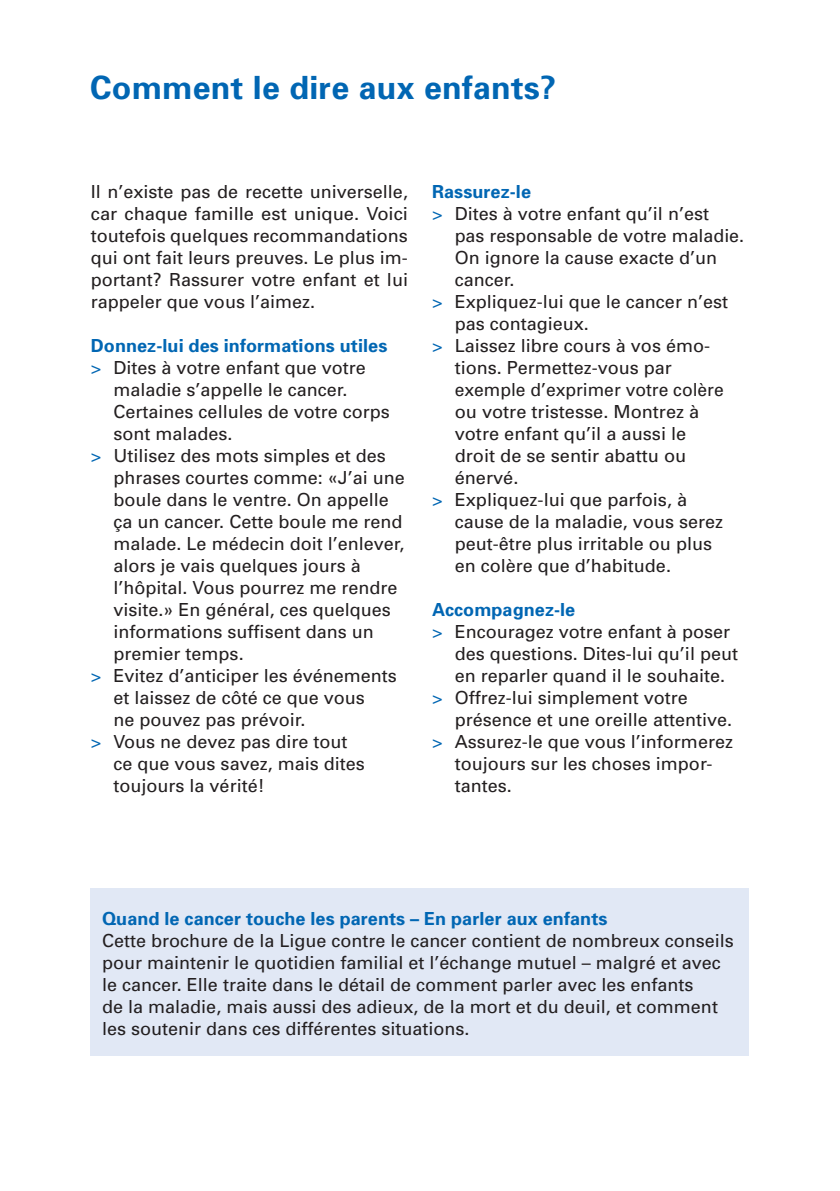
<style>
.page{position:relative;width:840px;height:1191px;background:#fff}
.page>*{position:absolute;margin:0;border:0;box-sizing:border-box;transform-origin:0 0}
.t1{font:700 32px "Univers";letter-spacing:.01em;color:#0166b3}
.t2{font:18px/22px "Univers";color:#231f20;text-align:justify}
.t3{font:700 18px "Univers";letter-spacing:.005em;color:#0166b3}
.s1{color:#0166b3}
</style>
<div class="page">
<div style="left:91px;top:888px;width:657px;height:168px;background:#e1e8f5"></div>
<h1 class="t1" style="left:90px;top:67px;width:467px">Comment le dire aux enfants?</h1>
<p class="t2" style="left:91px;top:181px;width:318px">Il n’existe pas de recette universelle, car chaque famille est unique. Voici toutefois quelques recommandations qui ont fait leurs preuves. Le plus im&shy;portant? Rassurer votre enfant et lui rappeler que vous l’aimez.</p>
<p class="t3" style="left:91px;top:334px;width:298px">Donnez-lui des informations utiles</p>
<p class="t2" style="left:91px;top:356px;width:276px"><span class="s1">&gt;</span> Dites à votre enfant que votre</p>
<p class="t2" style="left:113px;top:378px;width:235px">maladie s’appelle le cancer.</p>
<p class="t2" style="left:113px;top:400px;width:278px">Certaines cellules de votre corps</p>
<p class="t2" style="left:113px;top:422px;width:121px">sont malades.</p>
<p class="t2" style="left:91px;top:444px;width:296px"><span class="s1">&gt;</span> Utilisez des mots simples et des</p>
<p class="t2" style="left:113px;top:466px;width:293px">phrases courtes comme: «J’ai une</p>
<p class="t2" style="left:113px;top:488px;width:277px">boule dans le ventre. On appelle</p>
<p class="t2" style="left:113px;top:510px;width:290px">ça un cancer. Cette boule me rend</p>
<p class="t2" style="left:113px;top:532px;width:292px">malade. Le médecin doit l’enlever,</p>
<p class="t2" style="left:113px;top:554px;width:249px">alors je vais quelques jours à</p>
<p class="t2" style="left:113px;top:576px;width:285px">l’hôpital. Vous pourrez me rendre</p>
<p class="t2" style="left:113px;top:598px;width:279px">visite.» En général, ces quelques</p>
<p class="t2" style="left:113px;top:620px;width:261px">informations suffisent dans un</p>
<p class="t2" style="left:113px;top:642px;width:132px">premier temps.</p>
<p class="t2" style="left:91px;top:664px;width:307px"><span class="s1">&gt;</span> Evitez d’anticiper les événements</p>
<p class="t2" style="left:113px;top:686px;width:253px">et laissez de côté ce que vous</p>
<p class="t2" style="left:113px;top:708px;width:193px">ne pouvez pas prévoir.</p>
<p class="t2" style="left:91px;top:730px;width:258px"><span class="s1">&gt;</span> Vous ne devez pas dire tout</p>
<p class="t2" style="left:113px;top:752px;width:253px">ce que vous savez, mais dites</p>
<p class="t2" style="left:113px;top:774px;width:153px">toujours la vérité!</p>
<p class="t3" style="left:432px;top:180px;width:100px">Rassurez-le</p>
<p class="t2" style="left:432px;top:202px;width:278px"><span class="s1">&gt;</span> Dites à votre enfant qu’il n’est</p>
<p class="t2" style="left:454px;top:225px;width:291px">pas responsable de votre maladie.</p>
<p class="t2" style="left:454px;top:247px;width:264px">On ignore la cause exacte d’un</p>
<p class="t2" style="left:454px;top:269px;width:61px">cancer.</p>
<p class="t2" style="left:432px;top:291px;width:297px"><span class="s1">&gt;</span> Expliquez-lui que le cancer n’est</p>
<p class="t2" style="left:454px;top:313px;width:136px">pas contagieux.</p>
<p class="t2" style="left:432px;top:335px;width:279px"><span class="s1">&gt;</span> Laissez libre cours à vos émo-</p>
<p class="t2" style="left:454px;top:356px;width:219px">tions. Permettez-vous par</p>
<p class="t2" style="left:454px;top:379px;width:270px">exemple d’exprimer votre colère</p>
<p class="t2" style="left:454px;top:401px;width:246px">ou votre tristesse. Montrez à</p>
<p class="t2" style="left:454px;top:423px;width:233px">votre enfant qu’il a aussi le</p>
<p class="t2" style="left:454px;top:445px;width:233px">droit de se sentir abattu ou</p>
<p class="t2" style="left:454px;top:467px;width:65px">énervé.</p>
<p class="t2" style="left:432px;top:489px;width:257px"><span class="s1">&gt;</span> Expliquez-lui que parfois, à</p>
<p class="t2" style="left:454px;top:511px;width:270px">cause de la maladie, vous serez</p>
<p class="t2" style="left:454px;top:533px;width:259px">peut-être plus irritable ou plus</p>
<p class="t2" style="left:454px;top:555px;width:218px">en colère que d’habitude.</p>
<p class="t3" style="left:432px;top:598px;width:145px">Accompagnez-le</p>
<p class="t2" style="left:432px;top:620px;width:299px"><span class="s1">&gt;</span> Encouragez votre enfant à poser</p>
<p class="t2" style="left:454px;top:642px;width:285px">des questions. Dites-lui qu’il peut</p>
<p class="t2" style="left:454px;top:664px;width:272px">en reparler quand il le souhaite.</p>
<p class="t2" style="left:432px;top:686px;width:257px"><span class="s1">&gt;</span> Offrez-lui simplement votre</p>
<p class="t2" style="left:454px;top:708px;width:279px">présence et une oreille attentive.</p>
<p class="t2" style="left:432px;top:730px;width:302px"><span class="s1">&gt;</span> Assurez-le que vous l’informerez</p>
<p class="t2" style="left:454px;top:752px;width:259px">toujours sur les choses impor-</p>
<p class="t2" style="left:454px;top:774px;width:59px">tantes.</p>
<p class="t3" style="left:102px;top:906px;width:506px">Quand le cancer touche les parents – En parler aux enfants</p>
<p class="t2" style="left:102px;top:929px;width:633px;text-align:left">Cette brochure de la Ligue contre le cancer contient de nombreux conseils pour maintenir le quotidien familial et l’échange mutuel – malgré et avec le cancer. Elle traite dans le détail de comment parler avec les enfants<br>de la maladie, mais aussi des adieux, de la mort et du deuil, et comment les soutenir dans ces différentes situations.</p>
</div>
